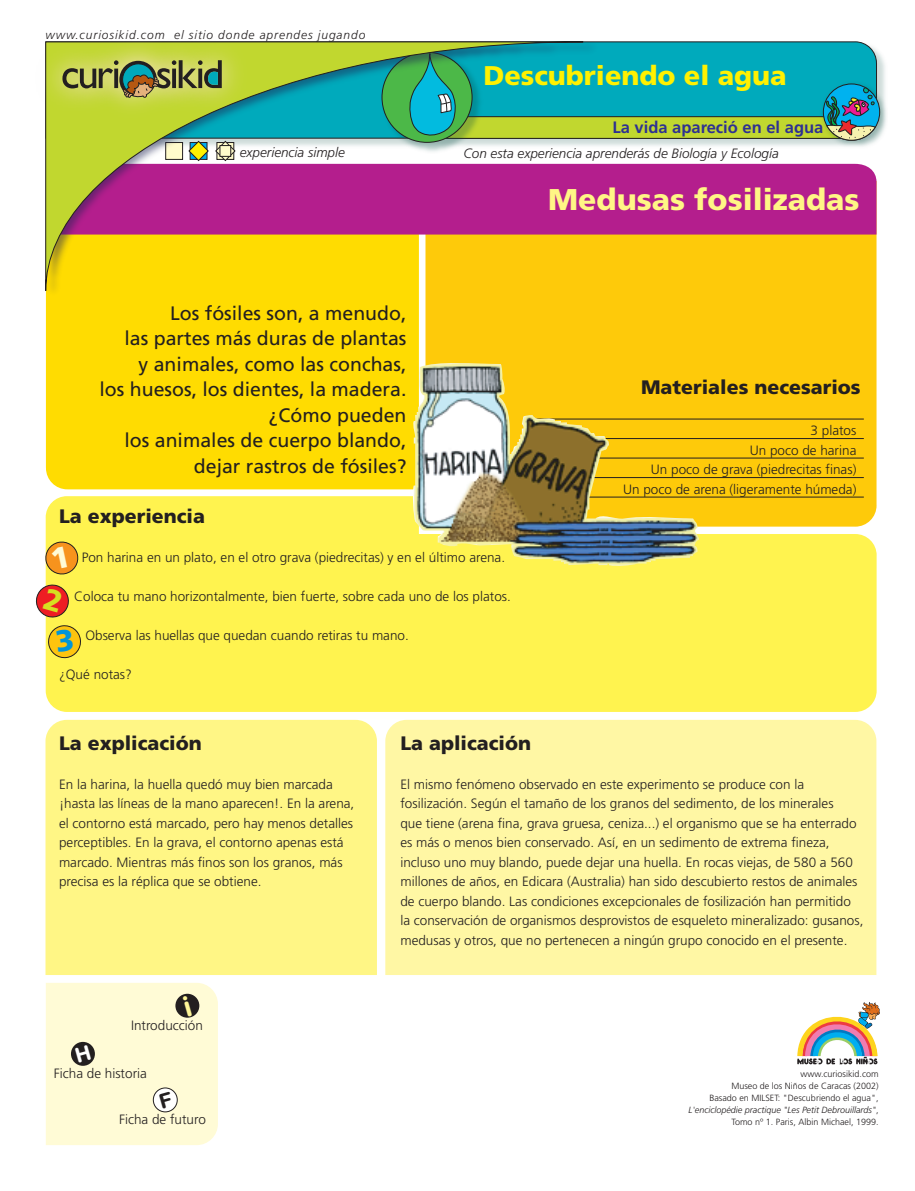
<style>
.page{position:relative;width:915px;height:1191px;background:#fff}
.page>*{position:absolute;margin:0;border:0;box-sizing:border-box;transform-origin:0 0}
.t1{font:900 30px "Frutiger";color:#fff685}
.t2{font:900 27px "Frutiger";color:#fff101}
.t3{font:19.5px/25.5px "Frutiger";color:#231f20;text-align:right}
.t4{font:900 19.5px "Frutiger";color:#231f20}
.t5{font:700 16.5px "Frutiger";color:#2e3092}
.t6{font:300 13.5px/19.5px "Frutiger";color:#231f20}
.t7{font:italic 300 13.5px "Frutiger";color:#231f20}
.t8{font:italic 300 12px "Frutiger";letter-spacing:.075em;color:#231f20}
.t9{font:300 9px/12px "Frutiger";color:#231f20;text-align:right}
.s1{font-style:italic}
</style>
<div class="page">
<div style="left:385px;top:720px;width:491px;height:255px;background:#fff7a4"></div>
<div style="left:45px;top:720px;width:332px;height:255px;background:#fff685"></div>
<div style="left:46px;top:496px;width:830px;height:216px;background:#fff34f"></div>
<div style="left:425px;top:234px;width:451px;height:292px;background:#feca0a"></div>
<div style="left:46px;top:296px;width:373px;height:193px;background:#ffdc01"></div>
<div style="left:598px;top:164px;width:278px;height:70px;background:#b41e8d"></div>
<img style="left:598px;top:50px;width:287px;height:96px">
<svg style="left:598px;top:41px;width:278px;height:10px;background:#12a0b0"></svg>
<svg style="left:797px;top:1002px;width:82px;height:62px"></svg>
<img style="left:819px;top:81px;width:68px;height:66px">
<img style="left:46px;top:41px;width:552px;height:255px">
<svg style="left:45px;top:41px;width:538px;height:250px;background:#bf8c64"></svg>
<img style="left:45px;top:41px;width:9px;height:104px">
<img style="left:54px;top:41px;width:6px;height:104px">
<img style="left:215px;top:41px;width:64px;height:104px">
<img style="left:60px;top:41px;width:155px;height:111px">
<svg style="left:62px;top:60px;width:160px;height:38px;background:#909c52"></svg>
<svg style="left:408px;top:51px;width:469px;height:90px;background:#31ad96"></svg>
<hr style="left:531px;top:419px;width:332px;height:1px;background:#231f20">
<hr style="left:531px;top:438px;width:332px;height:1px;background:#231f20">
<hr style="left:531px;top:458px;width:332px;height:1px;background:#231f20">
<hr style="left:531px;top:477px;width:332px;height:1px;background:#231f20">
<hr style="left:531px;top:497px;width:332px;height:1px;background:#231f20">
<img style="left:412px;top:361px;width:286px;height:206px">
<svg style="left:45px;top:540px;width:34px;height:36px"></svg>
<div style="left:46px;top:983px;width:172px;height:162px;background:#fffbd6"></div>
<svg style="left:35px;top:583px;width:46px;height:76px"></svg>
<p class="t8" style="left:46px;top:28px;width:321px">www.curiosikid.com el sitio donde aprendes jugando</p>
<h2 class="t2" style="left:483px;top:59px;width:305px">Descubriendo el agua</h2>
<p class="t5" style="left:612px;top:118px;width:212px">La vida apareció en el agua</p>
<p class="t7" style="left:240px;top:144px;width:106px">experiencia simple</p>
<p class="t7" style="left:463px;top:146px;width:317px">Con esta experiencia aprenderás de Biología y Ecología</p>
<h3 class="t3" style="left:99px;top:300px;width:308px">Los fósiles son, a menudo,<br>las partes más duras de plantas<br>y animales, como las conchas,<br>los huesos, los dientes, la madera. ¿Cómo pueden<br>los animales de cuerpo blando, dejar rastros de fósiles?</h3>
<h3 class="t4" style="left:59px;top:505px;width:147px">La experiencia</h3>
<p class="t6" style="left:82px;top:548px;width:425px">Pon harina en un plato, en el otro grava (piedrecitas) y en el último arena.</p>
<p class="t6" style="left:74px;top:587px;width:438px">Coloca tu mano horizontalmente, bien fuerte, sobre cada uno de los platos.</p>
<p class="t6" style="left:85px;top:626px;width:325px">Observa las huellas que quedan cuando retiras tu mano.</p>
<p class="t6" style="left:59px;top:665px;width:74px">¿Qué notas?</p>
<h1 class="t1" style="left:548px;top:182px;width:313px">Medusas fosilizadas</h1>
<h3 class="t4" style="left:641px;top:375px;width:221px">Materiales necesarios</h3>
<p class="t6" style="left:623px;top:420px;width:235px;text-align:right">3 platos<br>Un poco de harina<br>Un poco de grava (piedrecitas finas)<br>Un poco de arena (ligeramente húmeda)</p>
<h3 class="t4" style="left:59px;top:731px;width:144px">La explicación</h3>
<p class="t6" style="left:59px;top:774px;width:297px">En la harina, la huella quedó muy bien marcada ¡hasta las líneas de la mano aparecen!. En la arena, el contorno está marcado, pero hay menos detalles perceptibles. En la grava, el contorno apenas está marcado. Mientras más finos son los granos, más precisa es la réplica que se obtiene.</p>
<p class="t6" style="left:131px;top:1015px;width:73px">Introducción</p>
<p class="t6" style="left:54px;top:1063px;width:95px">Ficha de historia</p>
<p class="t6" style="left:119px;top:1109px;width:88px">Ficha de futuro</p>
<h3 class="t4" style="left:400px;top:731px;width:132px">La aplicación</h3>
<p class="t6" style="left:400px;top:774px;width:464px">El mismo fenómeno observado en este experimento se produce con la fosilización. Según el tamaño de los granos del sedimento, de los minerales<br>que tiene (arena fina, grava gruesa, ceniza...) el organismo que se ha enterrado es más o menos bien conservado. Así, en un sedimento de extrema fineza, incluso uno muy blando, puede dejar una huella. En rocas viejas, de 580 a 560 millones de años, en Edicara (Australia) han sido descubierto restos de animales de cuerpo blando. Las condiciones excepcionales de fosilización han permitido la conservación de organismos desprovistos de esqueleto mineralizado: gusanos, medusas y otros, que no pertenecen a ningún grupo conocido en el presente.</p>
<p class="t9" style="left:688px;top:1067px;width:191px">www.curiosikid.com<br>Museo de los Niños de Caracas (2002)<br>Basado en MILSET: "Descubriendo el agua", <span class="s1">L'enciclopédie practique "Les Petit Debrouillards"</span>, Tomo nº 1. Paris, Albin Michael, 1999.</p>
</div>
